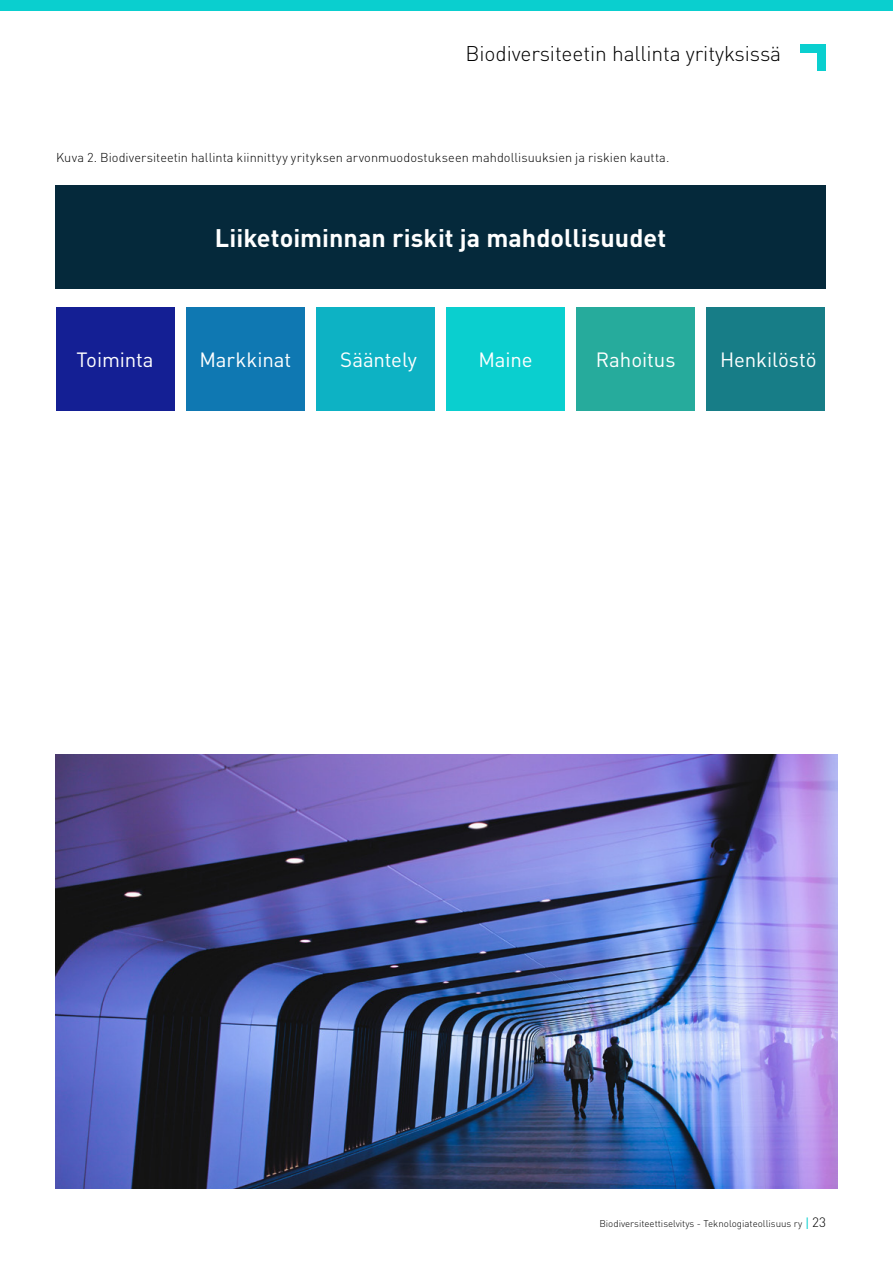
<style>
.page{position:relative;width:893px;height:1263px;background:#fff}
.page>*{position:absolute;margin:0;border:0;box-sizing:border-box;transform-origin:0 0}
.t1{font:700 25.05px "DIN Pro";color:#fff}
.t2{font:300 21px "DIN Pro";letter-spacing:-.005em;color:#000}
.t3{font:20.4px "DIN Pro";letter-spacing:-.005em;color:#fff}
.t4{font:300 12.75px "DIN Pro";letter-spacing:.005em;color:#000}
.t5{font:300 9.6px "DIN Pro";color:#000}
.s1{font-weight:400;font-size:13.35px;color:#0acfcf}
.s2{font-size:13.35px}
</style>
<div class="page">
<div style="left:0;top:0;width:893px;height:11px;background:#0acfcf"></div>
<div style="left:56px;top:185px;width:770px;height:103px;background:#05293b"></div>
<div style="left:56px;top:307px;width:118px;height:104px;background:#141f94"></div>
<div style="left:186px;top:307px;width:119px;height:104px;background:#0f78b2"></div>
<div style="left:316px;top:307px;width:119px;height:104px;background:#0db2c4"></div>
<div style="left:446px;top:307px;width:119px;height:104px;background:#0acfcf"></div>
<div style="left:576px;top:307px;width:119px;height:104px;background:#26ab9c"></div>
<div style="left:707px;top:307px;width:118px;height:104px;background:#177d87"></div>
<div style="left:800px;top:45px;width:26px;height:8px;background:#0acfcf"></div>
<div style="left:817px;top:45px;width:9px;height:26px;background:#0acfcf"></div>
<img style="left:56px;top:754px;width:782px;height:435px">
<h2 class="t2" style="left:466px;top:37px;width:317px">Biodiversiteetin hallinta yrityksissä</h2>
<p class="t4" style="left:56px;top:147px;width:615px">Kuva 2. Biodiversiteetin hallinta kiinnittyy yrityksen arvonmuodostukseen mahdollisuuksien ja riskien kautta.</p>
<h1 class="t1" style="left:215px;top:219px;width:453px">Liiketoiminnan riskit ja mahdollisuudet</h1>
<h3 class="t3" style="left:77px;top:344px;width:79px">Toiminta</h3>
<h3 class="t3" style="left:199px;top:344px;width:93px">Markkinat</h3>
<h3 class="t3" style="left:340px;top:344px;width:78px">Sääntely</h3>
<h3 class="t3" style="left:478px;top:344px;width:56px">Maine</h3>
<h3 class="t3" style="left:596px;top:344px;width:81px">Rahoitus</h3>
<h3 class="t3" style="left:720px;top:344px;width:98px">Henkilöstö</h3>
<p class="t5" style="left:599px;top:1216px;width:228px">Biodiversiteettiselvitys - Teknologiateollisuus ry <span class="s1">|</span> <span class="s2">23</span></p>
</div>
